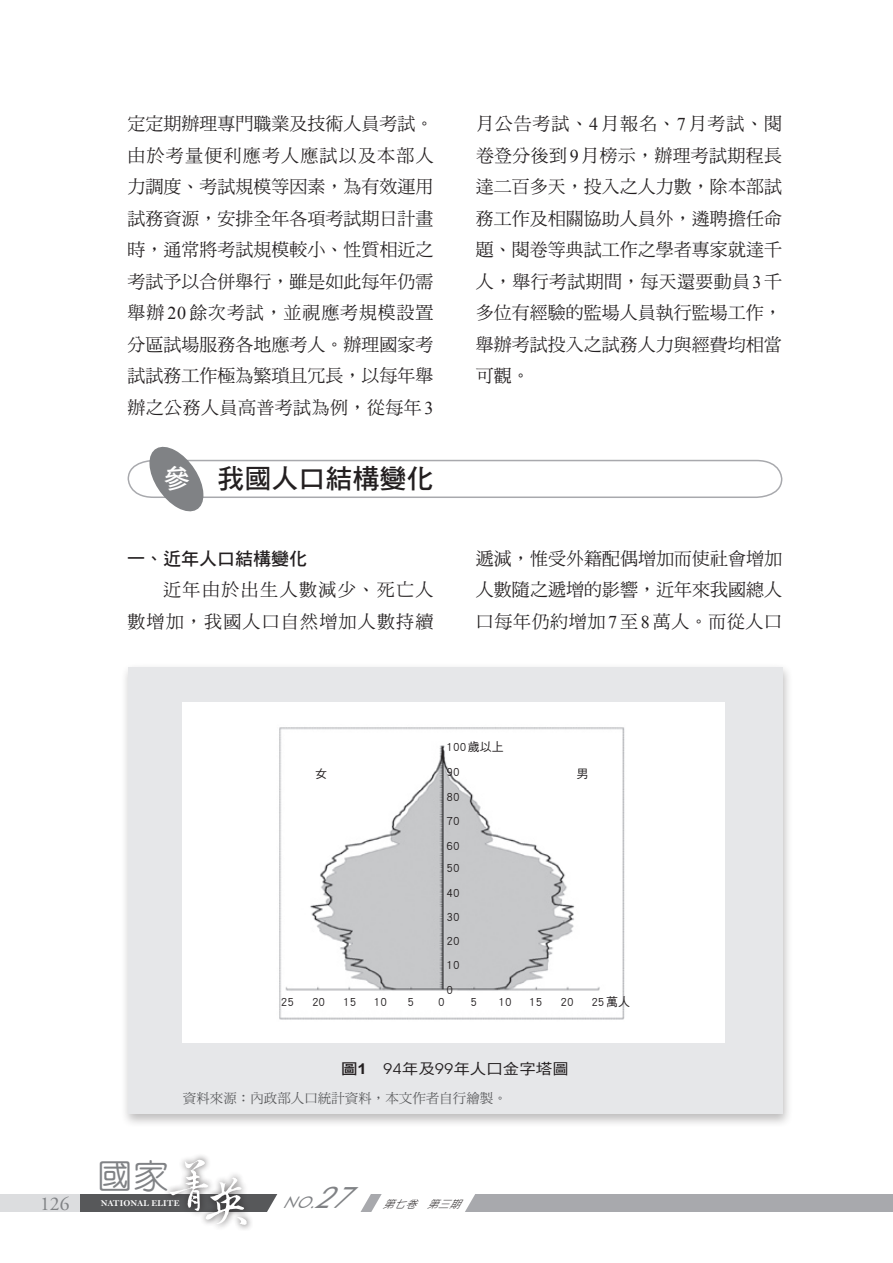
<style>
.page{position:relative;width:893px;height:1263px;background:#fff}
.page>*{position:absolute;margin:0;border:0;box-sizing:border-box;transform-origin:0 0}
.t1{font:500 34.2px "AR Yuan B5";color:#808285;scale:1.05 1}
.t2{font:27px "DF Hei Std W7";color:#231f20}
.t3{font:19.5px "Adobe Garamond Pro";color:#808285}
.t4{font:18px/31.5px "DF Ming Std W5";color:#231f20;text-align:justify}
.t5{font:18px/31.5px "DF Ming Std W5";letter-spacing:.065em;color:#231f20;text-align:right}
.t6{font:18px "DF Hei Std W7";color:#231f20}
.t7{font:italic 15.9px "Futura BT";color:#808285}
.t8{font:14.85px "DF Hei Std W5";color:#231f20;scale:1.11 1}
.t9{font:13.5px "DF Ming Std W5";color:#57585a}
.t10{font:12px/24.5px "DF Hei Std W5";color:#231f20}
.t11{font:italic 300 10.5px "AR Hei B5";color:#231f20}
.t12{font:9px "Bell MT Bold";letter-spacing:.01em;color:#fff}
.s1{font-family:"Times New Roman"}
.s2{color:#fff}
.s3{font-family:"DF Hei Std W7"}
.s4{font-family:"Arial";font-weight:700}
.s5{font-family:"Avant Garde IT Cby BT"}
.s6{font-size:29.7px}
</style>
<div class="page">
<div style="left:80px;top:1194px;width:213px;height:17px;background:#57585a"></div>
<div style="left:345px;top:1194px;width:548px;height:17px;background:#a8a9ad"></div>
<div style="left:0;top:1194px;width:80px;height:17px;background:#dcdddf"></div>
<div style="left:162px;top:1152px;width:90px;height:79px;background:#231f20;opacity:.8"></div>
<svg style="left:169px;top:1159px;width:324px;height:72px"></svg>
<div style="left:120px;top:662px;width:673px;height:465px;background:#231f20;opacity:.3"></div>
<div style="left:128px;top:668px;width:654px;height:446px;background:#e6e7e9"></div>
<div style="left:183px;top:702px;width:542px;height:341px;background:#fff"></div>
<img style="left:279px;top:727px;width:346px;height:293px">
<svg style="left:127px;top:446px;width:656px;height:66px"></svg>
<p class="t4" style="left:127px;top:108px;width:308px">定定期辦理專門職業及技術人員考試。由於考量便利應考人應試以及本部人力調度、考試規模等因素，為有效運用試務資源，安排全年各項考試期日計畫時，通常將考試規模較小、性質相近之考試予以合併舉行，雖是如此每年仍需舉辦 <span class="s1">20</span> 餘次考試，並視應考規模設置分區試場服務各地應考人。辦理國家考試試務工作極為繁瑣且冗長，以每年舉辦之公務人員高普考試為例，從每年<span class="s1">3</span></p>
<p class="t4" style="left:476px;top:108px;width:308px">月公告考試、<span class="s1">4</span> 月報名、<span class="s1">7</span> 月考試、閱卷登分後到<span class="s1">9</span>月榜示，辦理考試期程長達二百多天，投入之人力數，除本部試務工作及相關協助人員外，遴聘擔任命題、閱卷等典試工作之學者專家就達千人，舉行考試期間，每天還要動員<span class="s1">3</span>千多位有經驗的監場人員執行監場工作，舉辦考試投入之試務人力與經費均相當可觀。</p>
<h2 class="t2" style="left:164px;top:463px;width:271px"><span class="s2">參</span> 我國人口結構變化</h2>
<p class="t6" style="left:127px;top:549px;width:182px">一、近年人口結構變化</p>
<p class="t5" style="left:127px;top:574px;width:308px">近年由於出生人數減少、死亡人<br>數增加，我國人口自然增加人數持續</p>
<p class="t4" style="left:476px;top:542px;width:308px">遞減，惟受外籍配偶增加而使社會增加人數隨之遞增的影響，近年來我國總人口每年仍約增加<span class="s1">7</span>至<span class="s1">8</span>萬人。而從人口</p>
<p class="t3" style="left:40px;top:1192px;width:31px">126</p>
<p class="t10" style="left:446px;top:735px;width:59px;line-height:24px">100歲以上<br>90</p>
<p class="t10" style="left:446px;top:784px;width:15px;text-align:justify">80<br>70<br>60</p>
<p class="t10" style="left:446px;top:855px;width:15px;line-height:25px">50<br>40</p>
<p class="t10" style="left:446px;top:904px;width:15px;text-align:justify">30<br>20<br>10<br>0</p>
<p class="t10" style="left:315px;top:761px;width:13px">女</p>
<p class="t10" style="left:576px;top:761px;width:13px">男</p>
<p class="t10" style="left:281px;top:990px;width:15px">25</p>
<p class="t10" style="left:312px;top:990px;width:15px">20</p>
<p class="t10" style="left:343px;top:990px;width:15px">15</p>
<p class="t10" style="left:374px;top:990px;width:15px">10</p>
<p class="t10" style="left:408px;top:990px;width:8px">5</p>
<p class="t10" style="left:438px;top:990px;width:8px">0</p>
<p class="t10" style="left:470px;top:990px;width:8px">5</p>
<p class="t10" style="left:499px;top:990px;width:15px">10</p>
<p class="t10" style="left:529px;top:990px;width:15px">15</p>
<p class="t10" style="left:560px;top:990px;width:15px">20</p>
<p class="t10" style="left:591px;top:990px;width:40px">25萬人</p>
<p class="t8" style="left:341px;top:1060px;width:207px"><span class="s3">圖</span><span class="s4">1</span> <span class="s5">94</span>年及<span class="s5">99</span>年人口金字塔圖</p>
<p class="t9" style="left:183px;top:1091px;width:325px">資料來源：內政部人口統計資料，本文作者自行繪製。</p>
<h1 class="t1" style="left:97px;top:1158px;width:70px">國家</h1>
<p class="t12" style="left:101px;top:1197px;width:80px">NATIONAL ELITE</p>
<p class="t7" style="left:282px;top:1192px;width:88px">NO.<span class="s6">27</span></p>
<p class="t11" style="left:383px;top:1199px;width:84px">第七卷　第三期</p>
</div>
